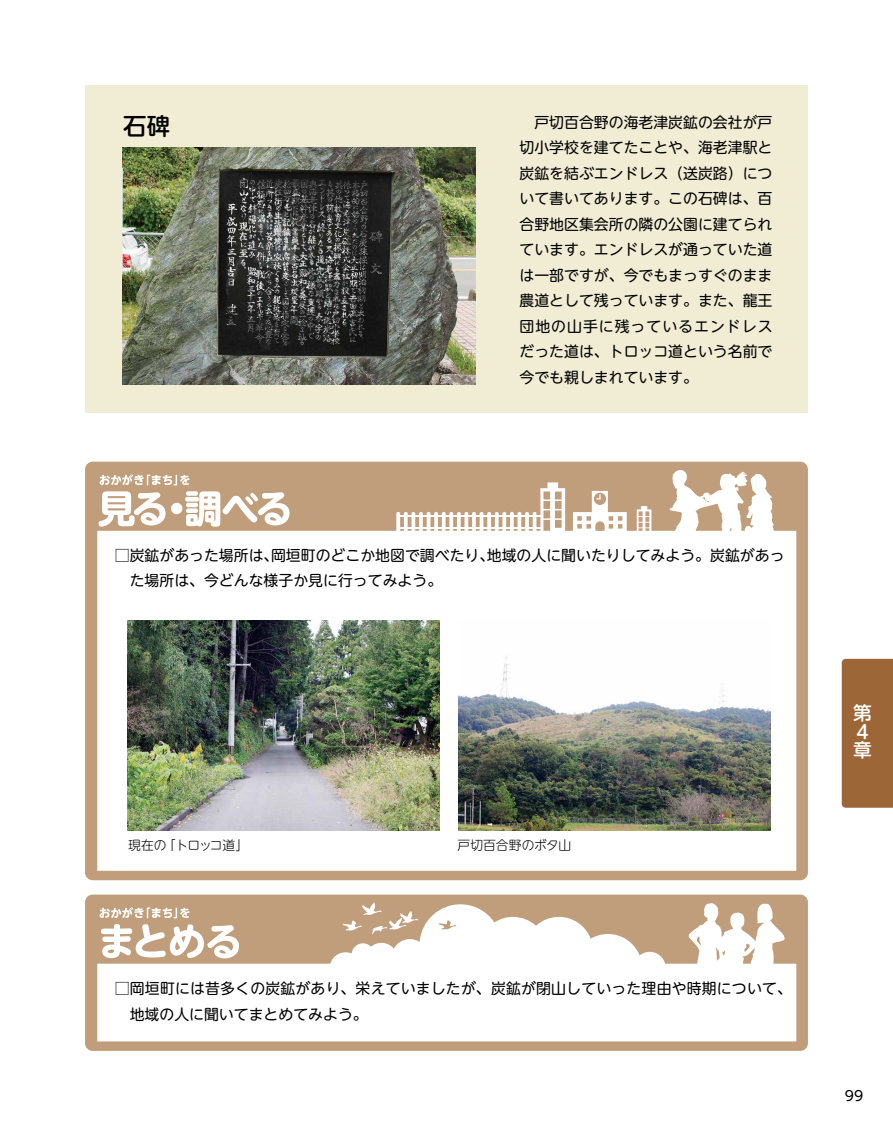
<style>
.page{position:relative;width:893px;height:1136px;background:#fff}
.page>*{position:absolute;margin:0;border:0;box-sizing:border-box;transform-origin:0 0}
.t1{font:500 23.4px "UD Shin M Go Pro";color:#000}
.t2{font:500 18.75px/18.8px "UD Shin M Go Pro";color:#fff}
.t3{font:14.85px/25.5px "UD Shin M Go Pro";color:#000}
.t4{font:13.8px "UD Shin M Go Pro";color:#000}
.t5{font:300 12.75px "UD Shin M Go Pro";letter-spacing:-.04em;color:#000}
.t6{font:300 12.75px "UD Shin M Go Pro";letter-spacing:-.01em;color:#000}
</style>
<div class="page">
<div style="left:85px;top:85px;width:723px;height:327px;background:#f1ecd4"></div>
<img style="left:123px;top:147px;width:353px;height:238px">
<div style="left:85px;top:461px;width:723px;height:419px;background:#c19e7b;border-radius:8px"></div>
<svg style="left:97px;top:470px;width:699px;height:400px;fill:#fff"></svg>
<svg style="left:573px;top:491px;width:54px;height:41px"></svg>
<svg style="left:637px;top:506px;width:14px;height:29px"></svg>
<svg style="left:396px;top:482px;width:169px;height:50px"></svg>
<svg style="left:100px;top:474px;width:90px;height:11px"></svg>
<svg style="left:99px;top:491px;width:67px;height:35px"></svg>
<div style="left:171px;top:502px;width:11px;height:12px;background:#fff;border-radius:50%"></div>
<svg style="left:185px;top:491px;width:105px;height:35px"></svg>
<div style="left:85px;top:894px;width:723px;height:156px;background:#c19e7b;border-radius:8px"></div>
<svg style="left:97px;top:902px;width:699px;height:139px;fill:#fff"></svg>
<svg style="left:438px;top:920px;width:18px;height:9px"></svg>
<svg style="left:100px;top:907px;width:139px;height:51px"></svg>
<div style="left:842px;top:658px;width:51px;height:149px;background:#9c6637"></div>
<img style="left:128px;top:620px;width:312px;height:210px">
<img style="left:458px;top:620px;width:312px;height:210px">
<h1 class="t1" style="left:123px;top:107px;width:48px">石碑</h1>
<p class="t3" style="left:519px;top:109px;width:255px;text-align:justify">　戸切百合野の海老津炭鉱の会社が戸切小学校を建てたことや、海老津駅と炭鉱を結ぶエンドレス（送炭路）について書いてあります。この石碑は、百合野地区集会所の隣の公園に建てられています。エンドレスが通っていた道は一部ですが、今でもまっすぐのまま農道として残っています。また、龍王団地の山手に残っているエンドレスだった道は、トロッコ道という名前で今でも親しまれています。</p>
<p class="t3" style="left:115px;top:541px;width:671px">□炭鉱があった場所は、岡垣町のどこか地図で調べたり、地域の人に聞いたりしてみよう。炭鉱があっ　た場所は、今どんな様子か見に行ってみよう。</p>
<p class="t5" style="left:128px;top:835px;width:122px">現在の「トロッコ道」</p>
<p class="t6" style="left:458px;top:835px;width:115px">戸切百合野のボタ山</p>
<p class="t3" style="left:115px;top:975px;width:679px">□岡垣町には昔多くの炭鉱があり、栄えていましたが、炭鉱が閉山していった理由や時期について、　地域の人に聞いてまとめてみよう。</p>
<p class="t2" style="left:853px;top:702px;width:20px">第<br>４章</p>
<p class="t4" style="left:845px;top:1084px;width:20px">99</p>
</div>
